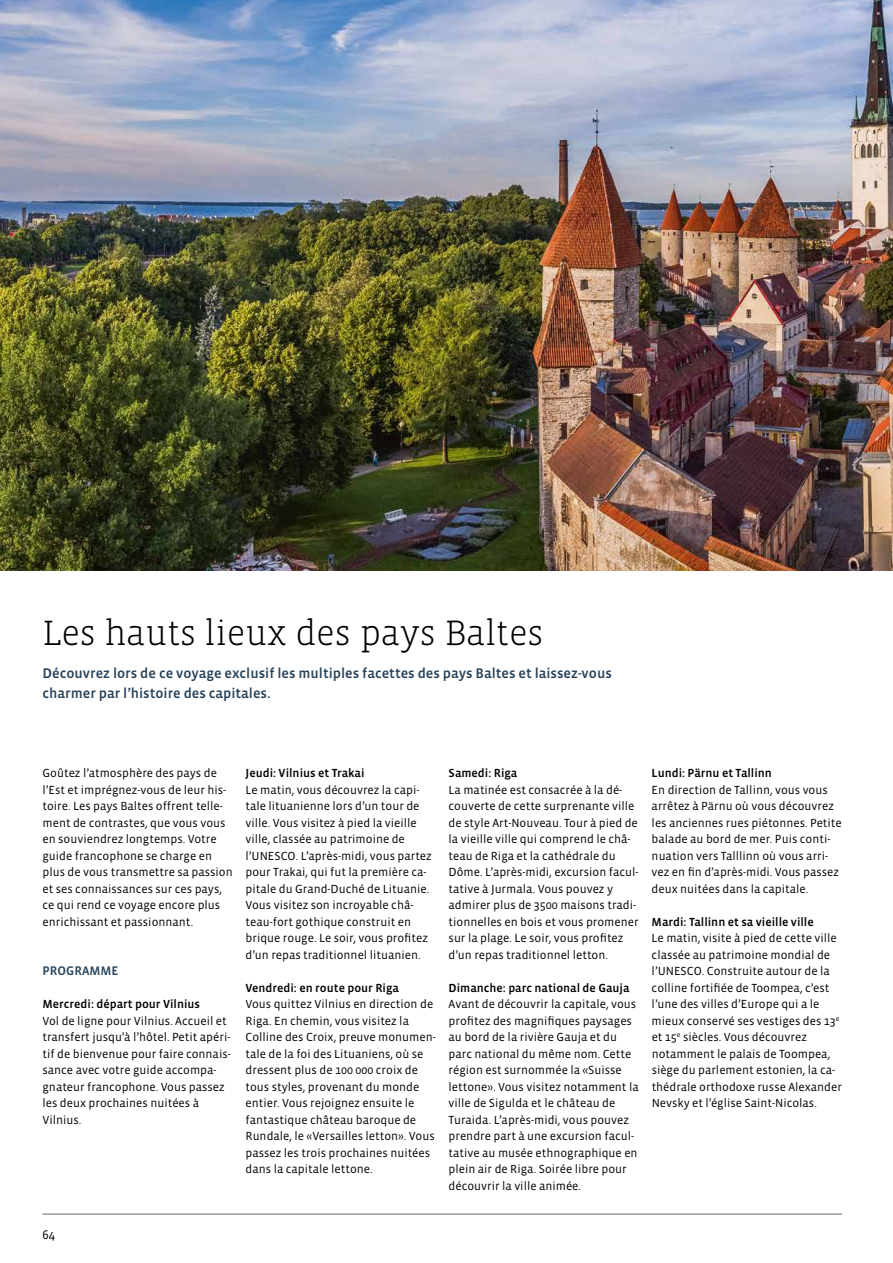
<style>
.page{position:relative;width:893px;height:1263px;background:#fff}
.page>*{position:absolute;margin:0;border:0;box-sizing:border-box;transform-origin:0 0}
.t1{font:300 36px "Vista Slab OT";color:#000}
.t2{font:500 14.25px/20.2px "Vista Sans OT";color:#28435a}
.t3{font:500 12.75px "Vista Sans OT";color:#28435a}
.t4{font:12.75px "Vista Sans OT";color:#000}
.t5{font:12px/16.5px "Vista Sans OT";color:#000}
.t6{font:500 12px "Vista Sans OT";color:#000}
</style>
<div class="page">
<img style="left:0;top:0;width:893px;height:571px">
<hr style="left:43px;top:1214px;width:799px;height:1px;background:#646363">
<h1 class="t1" style="left:43px;top:614px;width:503px">Les hauts lieux des pays Baltes</h1>
<p class="t2" style="left:43px;top:663px;width:571px">Découvrez lors de ce voyage exclusif les multiples facettes des pays Baltes et laissez-vous charmer par l’histoire des capitales.</p>
<p class="t5" style="left:43px;top:765px;width:192px">Goûtez l’atmosphère des pays de l’Est et imprégnez-vous de leur his&shy;toire. Les pays Baltes offrent telle&shy;ment de contrastes, que vous vous en souviendrez longtemps. Votre guide francophone se charge en plus de vous transmettre sa passion et ses connaissances sur ces pays, ce qui rend ce voyage encore plus enrichissant et passionnant.</p>
<p class="t3" style="left:43px;top:964px;width:78px">PROGRAMME</p>
<p class="t6" style="left:43px;top:998px;width:159px">Mercredi: départ pour Vilnius</p>
<p class="t5" style="left:43px;top:1012px;width:190px">Vol de ligne pour Vilnius. Accueil et transfert jusqu’à l’hôtel. Petit apéri&shy;tif de bienvenue pour faire connais&shy;sance avec votre guide accompa&shy;gnateur francophone. Vous passez les deux prochaines nuitées à<br>Vilnius.</p>
<p class="t6" style="left:246px;top:767px;width:120px">Jeudi: Vilnius et Trakai</p>
<p class="t5" style="left:246px;top:781px;width:188px">Le matin, vous découvrez la capi&shy;tale lituanienne lors d’un tour de ville. Vous visitez à pied la vieille ville, classée au patrimoine de l’UNESCO. L’après-midi, vous partez pour Trakai, qui fut la première ca&shy;pitale du Grand-Duché de Lituanie.<br>Vous visitez son incroyable châ&shy;teau-fort gothique construit en brique rouge. Le soir, vous profitez d’un repas traditionnel lituanien.</p>
<p class="t6" style="left:246px;top:981px;width:155px">Vendredi: en route pour Riga</p>
<p class="t5" style="left:246px;top:996px;width:192px">Vous quittez Vilnius en direction de Riga. En chemin, vous visitez la Colline des Croix, preuve monumen&shy;tale de la foi des Lituaniens, où se dressent plus de 100 000 croix de tous styles, provenant du monde entier. Vous rejoignez ensuite le fantastique château baroque de Rundale, le «Versailles letton». Vous passez les trois prochaines nuitées dans la capitale lettone.</p>
<p class="t6" style="left:449px;top:767px;width:70px">Samedi: Riga</p>
<p class="t5" style="left:449px;top:781px;width:191px">La matinée est consacrée à la dé&shy;couverte de cette surprenante ville de style Art-Nouveau. Tour à pied de la vieille ville qui comprend le châ&shy;teau de Riga et la cathédrale du Dôme. L’après-midi, excursion facul&shy;tative à Jurmala. Vous pouvez y admirer plus de 3500 maisons tradi&shy;tionnelles en bois et vous promener sur la plage. Le soir, vous profitez d’un repas traditionnel letton.</p>
<p class="t6" style="left:449px;top:981px;width:182px">Dimanche: parc national de Gauja</p>
<p class="t5" style="left:449px;top:996px;width:192px">Avant de découvrir la capitale, vous profitez des magnifiques paysages au bord de la rivière Gauja et du parc national du même nom. Cette région est surnommée la «Suisse lettone». Vous visitez notamment la ville de Sigulda et le château de Turaida. L’après-midi, vous pouvez prendre part à une excursion facul&shy;tative au musée ethnographique en plein air de Riga. Soirée libre pour découvrir la ville animée.</p>
<p class="t6" style="left:652px;top:767px;width:122px">Lundi: Pärnu et Tallinn</p>
<p class="t5" style="left:652px;top:781px;width:192px">En direction de Tallinn, vous vous arrêtez à Pärnu où vous découvrez les anciennes rues piétonnes. Petite balade au bord de mer. Puis conti&shy;nuation vers Talllinn où vous arri&shy;vez en fin d’après-midi. Vous passez deux nuitées dans la capitale.</p>
<p class="t6" style="left:652px;top:915px;width:164px">Mardi: Tallinn et sa vieille ville</p>
<p class="t5" style="left:652px;top:930px;width:192px">Le matin, visite à pied de cette ville classée au patrimoine mondial de l’UNESCO. Construite autour de la colline fortifiée de Toompea, c’est l’une des villes d’Europe qui a le mieux conservé ses vestiges des 13<sup>e </sup>et 15<sup>e</sup> siècles. Vous découvrez notamment le palais de Toompea, siège du parlement estonien, la ca&shy;thédrale orthodoxe russe Alexander Nevsky et l’église Saint-Nicolas.</p>
<p class="t4" style="left:43px;top:1228px;width:14px">64</p>
</div>
